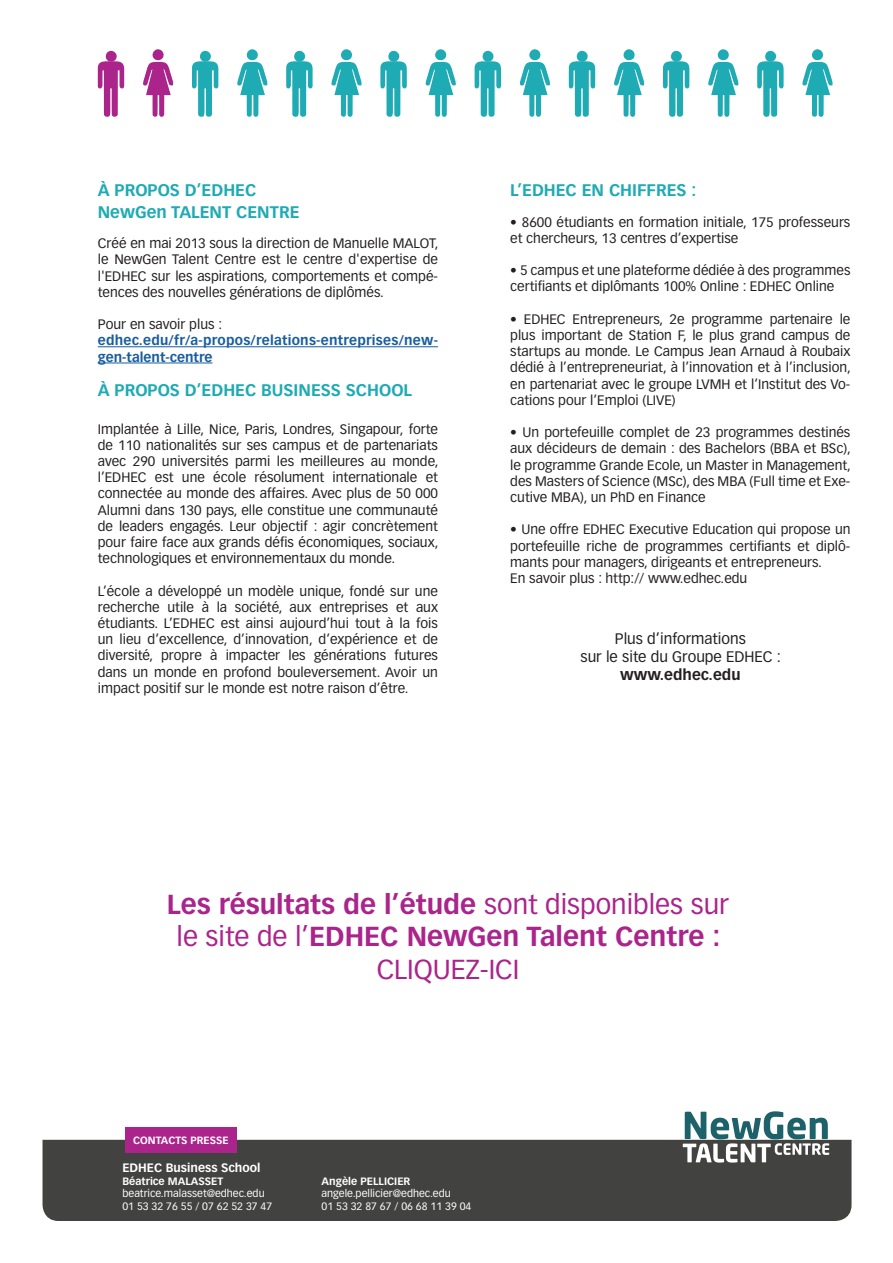
<style>
.page{position:relative;width:893px;height:1263px;background:#fff}
.page>*{position:absolute;margin:0;border:0;box-sizing:border-box;transform-origin:0 0}
.t1{font:700 27px/32.4px "Vectora LT Std";color:#aa248b;text-align:center}
.t2{font:700 16.5px "Vectora LT Std";color:#1eabb4}
.t3{font:15px/18px "Vectora LT Std";color:#231f20;text-align:center}
.t4{font:700 15px "Vectora LT Std";color:#231f20}
.t5{font:13.5px/16.2px "Vectora LT Std";color:#231f20;text-align:justify}
.t6{font:700 13.5px/16.2px "Vectora LT Std";letter-spacing:.02em;color:#175d9e}
.t7{font:700 12px "Vectora LT Std";color:#fff}
.t8{font:10.5px "Vectora LT Std";color:#fff}
.t9{font:700 10.5px "Vectora LT Std";color:#fff}
.t10{font:700 10.35px "Vectora LT Std";color:#fff}
.s1{font-weight:400}
</style>
<div class="page">
<div style="left:43px;top:1140px;width:808px;height:81px;background:#424240"></div>
<svg style="left:98px;top:50px;width:26px;height:67px"></svg>
<svg style="left:143px;top:49px;width:31px;height:68px"></svg>
<svg style="left:192px;top:50px;width:26px;height:67px"></svg>
<svg style="left:237px;top:49px;width:31px;height:68px"></svg>
<svg style="left:286px;top:50px;width:27px;height:67px"></svg>
<svg style="left:331px;top:49px;width:31px;height:68px"></svg>
<svg style="left:380px;top:50px;width:27px;height:67px"></svg>
<svg style="left:426px;top:49px;width:30px;height:68px"></svg>
<svg style="left:475px;top:50px;width:26px;height:67px"></svg>
<svg style="left:520px;top:49px;width:30px;height:68px"></svg>
<svg style="left:569px;top:50px;width:26px;height:67px"></svg>
<svg style="left:614px;top:49px;width:31px;height:68px"></svg>
<svg style="left:663px;top:50px;width:26px;height:67px"></svg>
<svg style="left:708px;top:49px;width:31px;height:68px"></svg>
<svg style="left:757px;top:50px;width:27px;height:67px"></svg>
<svg style="left:802px;top:49px;width:31px;height:68px"></svg>
<svg style="left:683px;top:1111px;width:146px;height:51px"></svg>
<hr style="left:98px;top:346px;width:340px;height:1px;background:#175d9e">
<hr style="left:98px;top:363px;width:115px;height:1px;background:#175d9e">
<div style="left:125px;top:1127px;width:111px;height:25px;background:#aa248b"></div>
<p class="t2" style="left:98px;top:180px;width:160px">À PROPOS D’EDHEC</p>
<p class="t2" style="left:98px;top:202px;width:203px">NewGen TALENT CENTRE</p>
<p class="t5" style="left:98px;top:235px;width:342px">Créé en mai 2013 sous la direction de Manuelle MALOT, le NewGen Talent Centre est le centre d'expertise de l'EDHEC sur les aspirations, comportements et compé&shy;tences des nouvelles générations de diplômés.</p>
<p class="t5" style="left:98px;top:316px;width:126px">Pour en savoir plus :</p>
<p class="t6" style="left:98px;top:332px;width:342px">edhec.edu/fr/a-propos/relations-entreprises/new&shy;gen-talent-centre</p>
<p class="t2" style="left:98px;top:380px;width:316px">À PROPOS D’EDHEC BUSINESS SCHOOL</p>
<p class="t5" style="left:98px;top:421px;width:342px">Implantée à Lille, Nice, Paris, Londres, Singapour, forte de 110 nationalités sur ses campus et de partenariats avec 290 universités parmi les meilleures au monde, l’EDHEC est une école résolument internationale et connectée au monde des affaires. Avec plus de 50 000<br>Alumni dans 130 pays, elle constitue une communauté de leaders engagés. Leur objectif : agir concrètement pour faire face aux grands défis économiques, sociaux, technologiques et environnementaux du monde.</p>
<p class="t5" style="left:98px;top:583px;width:342px">L’école a développé un modèle unique, fondé sur une recherche utile à la société, aux entreprises et aux étudiants. L’EDHEC est ainsi aujourd’hui tout à la fois un lieu d’excellence, d’innovation, d’expérience et de diversité, propre à impacter les générations futures dans un monde en profond bouleversement. Avoir un impact positif sur le monde est notre raison d’être.</p>
<p class="t2" style="left:510px;top:180px;width:188px">L’EDHEC EN CHIFFRES :</p>
<p class="t5" style="left:510px;top:214px;width:342px">• 8600 étudiants en formation initiale, 175 professeurs et chercheurs, 13 centres d’expertise</p>
<p class="t5" style="left:510px;top:262px;width:342px">• 5 campus et une plateforme dédiée à des programmes certifiants et diplômants 100% Online : EDHEC Online</p>
<p class="t5" style="left:510px;top:311px;width:342px">• EDHEC Entrepreneurs, 2e programme partenaire le plus important de Station F, le plus grand campus de startups au monde. Le Campus Jean Arnaud à Roubaix dédié à l’entrepreneuriat, à l’innovation et à l’inclusion, en partenariat avec le groupe LVMH et l’Institut des Vo&shy;cations pour l’Emploi (LIVE)</p>
<p class="t5" style="left:510px;top:424px;width:342px">• Un portefeuille complet de 23 programmes destinés aux décideurs de demain : des Bachelors (BBA et BSc), le programme Grande Ecole, un Master in Management, des Masters of Science (MSc), des MBA (Full time et Exe&shy;cutive MBA), un PhD en Finance</p>
<p class="t5" style="left:510px;top:522px;width:342px">• Une offre EDHEC Executive Education qui propose un portefeuille riche de programmes certifiants et diplô&shy;mants pour managers, dirigeants et entrepreneurs.</p>
<p class="t5" style="left:510px;top:570px;width:239px">En savoir plus : http:// www.edhec.edu</p>
<p class="t3" style="left:580px;top:630px;width:202px">Plus d’informations<br>sur le site du Groupe EDHEC :</p>
<p class="t4" style="left:620px;top:666px;width:122px">www.edhec.edu</p>
<p class="t1" style="left:167px;top:888px;width:564px">Les résultats de l’étude <span class="s1">sont disponibles sur le site de l’</span>EDHEC NewGen Talent Centre :<br><span class="s1">CLIQUEZ-ICI</span></p>
<p class="t10" style="left:133px;top:1134px;width:97px">CONTACTS PRESSE</p>
<p class="t7" style="left:122px;top:1160px;width:140px">EDHEC Business School</p>
<p class="t9" style="left:122px;top:1174px;width:102px">Béatrice MALASSET</p>
<p class="t8" style="left:122px;top:1187px;width:144px">beatrice.malasset@edhec.edu</p>
<p class="t8" style="left:122px;top:1200px;width:151px">01 53 32 76 55 / 07 62 52 37 47</p>
<p class="t9" style="left:322px;top:1174px;width:90px">Angèle PELLICIER</p>
<p class="t8" style="left:322px;top:1187px;width:131px">angele.pellicier@edhec.edu</p>
<p class="t8" style="left:322px;top:1200px;width:151px">01 53 32 87 67 / 06 68 11 39 04</p>
</div>
